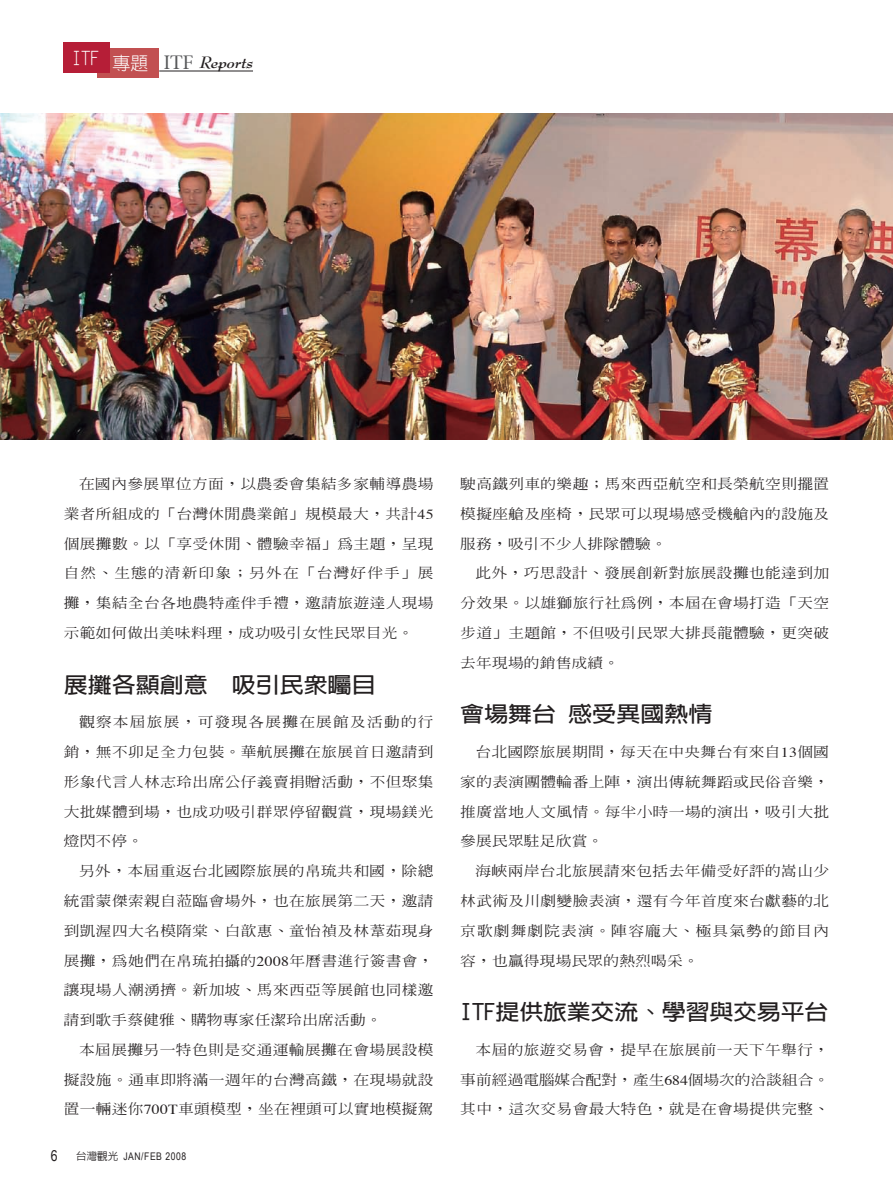
<style>
.page{position:relative;width:893px;height:1191px;background:#fff}
.page>*{position:absolute;margin:0;border:0;box-sizing:border-box;transform-origin:0 0}
.t1{font:700 21.6px "AR Hei B5";color:#231f20;scale:1.11 1}
.t2{font:italic 700 18px "Bernhard Modern Std";color:#231f20}
.t3{font:500 13.8px/29.7px "AR Ming B5";letter-spacing:.02em;color:#231f20;text-align:justify;scale:1.14 1}
.t4{font:500 13.8px "AR Ming B5";letter-spacing:.07em;color:#231f20;scale:1.14 1}
.t5{font:500 13.8px "AR Ming B5";letter-spacing:.075em;color:#231f20;scale:1.14 1}
.t6{font:10.5px "Arial Narrow";letter-spacing:.05em;color:#231f20}
.s1{font-family:"AR New Hei B5";font-weight:300;font-style:normal;color:#fff}
.s2{font-family:"New York";font-weight:400;font-style:normal;color:#57585a}
.s3{font-family:"Times";font-weight:400}
.s4{font-family:"AR Hei B5";font-weight:500}
</style>
<div class="page">
<div style="left:98px;top:48px;width:61px;height:30px;background:#c25051"></div>
<div style="left:64px;top:43px;width:46px;height:30px;background:#b61e37"></div>
<hr style="left:159px;top:71px;width:94px;height:1px;background:#231f20">
<img style="left:0;top:113px;width:893px;height:327px">
<p class="t2" style="left:73px;top:52px;width:182px"><sup>ITF</sup> <span class="s1">專題</span> <span class="s2">ITF</span> Reports</p>
<p class="t3" style="left:64px;top:469px;width:326px;text-indent:15px">在國內參展單位方面，以農委會集結多家輔導農場業者所組成的「台灣休閒農業館」規模最大，共計<span class="s3">45</span>個展攤數。以「享受休閒、體驗幸福」為主題，呈現自然、生態的清新印象；另外在「台灣好伴手」展攤，集結全台各地農特產伴手禮，邀請旅遊達人現場示範如何做出美味料理，成功吸引女性民眾目光。</p>
<p class="t1" style="left:64px;top:673px;width:283px">展攤各顯創意　吸引民眾矚目</p>
<p class="t5" style="left:79px;top:715px;width:313px">觀察本屆旅展，可發現各展攤在展館及活動的行</p>
<p class="t3" style="left:64px;top:737px;width:326px">銷，無不卯足全力包裝。華航展攤在旅展首日邀請到</p>
<p class="t3" style="left:64px;top:767px;width:326px">形象代言人林志玲出席公仔義賣捐贈活動，不但聚集</p>
<p class="t3" style="left:64px;top:796px;width:326px">大批媒體到場，也成功吸引群眾停留觀賞，現場鎂光</p>
<p class="t3" style="left:64px;top:826px;width:71px">燈閃不停。</p>
<p class="t3" style="left:79px;top:856px;width:313px">另外，本屆重返台北國際旅展的帛琉共和國，除總</p>
<p class="t3" style="left:64px;top:886px;width:326px">統雷蒙傑索親自蒞臨會場外，也在旅展第二天，邀請</p>
<p class="t3" style="left:64px;top:915px;width:326px">到凱渥四大名模隋棠、白歆惠、童怡禎及林葦茹現身</p>
<p class="t3" style="left:64px;top:945px;width:326px">展攤，為她們在帛琉拍攝的<span class="s3">2008</span>年曆書進行簽書會，</p>
<p class="t3" style="left:64px;top:975px;width:326px">讓現場人潮湧擠。新加坡、馬來西亞等展館也同樣邀</p>
<p class="t3" style="left:64px;top:1005px;width:280px">請到歌手蔡健雅、購物專家任潔玲出席活動。</p>
<p class="t3" style="left:79px;top:1034px;width:313px">本屆展攤另一特色則是交通運輸展攤在會場展設模</p>
<p class="t3" style="left:64px;top:1064px;width:326px">擬設施。通車即將滿一週年的台灣高鐵，在現場就設</p>
<p class="t3" style="left:64px;top:1094px;width:326px">置一輛迷你<span class="s3">700T</span>車頭模型，坐在裡頭可以實地模擬駕</p>
<p class="t6" style="left:76px;top:1149px;width:111px"><span class="s4">台灣觀光</span> JAN/FEB 2008</p>
<p class="t3" style="left:460px;top:469px;width:325px">駛高鐵列車的樂趣；馬來西亞航空和長榮航空則擺置</p>
<p class="t3" style="left:460px;top:499px;width:325px">模擬座艙及座椅，民眾可以現場感受機艙內的設施及</p>
<p class="t3" style="left:460px;top:528px;width:183px">服務，吸引不少人排隊體驗。</p>
<p class="t3" style="left:476px;top:558px;width:312px">此外，巧思設計、發展創新對旅展設攤也能達到加</p>
<p class="t3" style="left:460px;top:588px;width:325px">分效果。以雄獅旅行社為例，本屆在會場打造「天空</p>
<p class="t3" style="left:460px;top:618px;width:325px">步道」主題館，不但吸引民眾大排長龍體驗，更突破</p>
<p class="t3" style="left:460px;top:647px;width:141px">去年現場的銷售成績。</p>
<p class="t1" style="left:460px;top:703px;width:229px">會場舞台 感受異國熱情</p>
<p class="t3" style="left:476px;top:737px;width:312px">台北國際旅展期間，每天在中央舞台有來自<span class="s3">13</span>個國</p>
<p class="t3" style="left:460px;top:767px;width:325px">家的表演團體輪番上陣，演出傳統舞蹈或民俗音樂，</p>
<p class="t3" style="left:460px;top:796px;width:325px">推廣當地人文風情。每半小時一場的演出，吸引大批</p>
<p class="t3" style="left:460px;top:826px;width:127px">參展民眾駐足欣賞。</p>
<p class="t3" style="left:476px;top:856px;width:312px">海峽兩岸台北旅展請來包括去年備受好評的嵩山少</p>
<p class="t3" style="left:460px;top:886px;width:325px">林武術及川劇變臉表演，還有今年首度來台獻藝的北</p>
<p class="t4" style="left:460px;top:923px;width:325px">京歌劇舞劇院表演。陣容龐大、極具氣勢的節目內</p>
<p class="t3" style="left:460px;top:945px;width:211px">容，也贏得現場民眾的熱烈喝采。</p>
<p class="t1" style="left:460px;top:1001px;width:333px">ITF提供旅業交流、學習與交易平台</p>
<p class="t3" style="left:460px;top:1034px;width:325px;text-indent:15px">本屆的旅遊交易會，提早在旅展前一天下午舉行，事前經過電腦媒合配對，產生<span class="s3">684</span>個場次的洽談組合。其中，這次交易會最大特色，就是在會場提供完整、</p>
</div>
